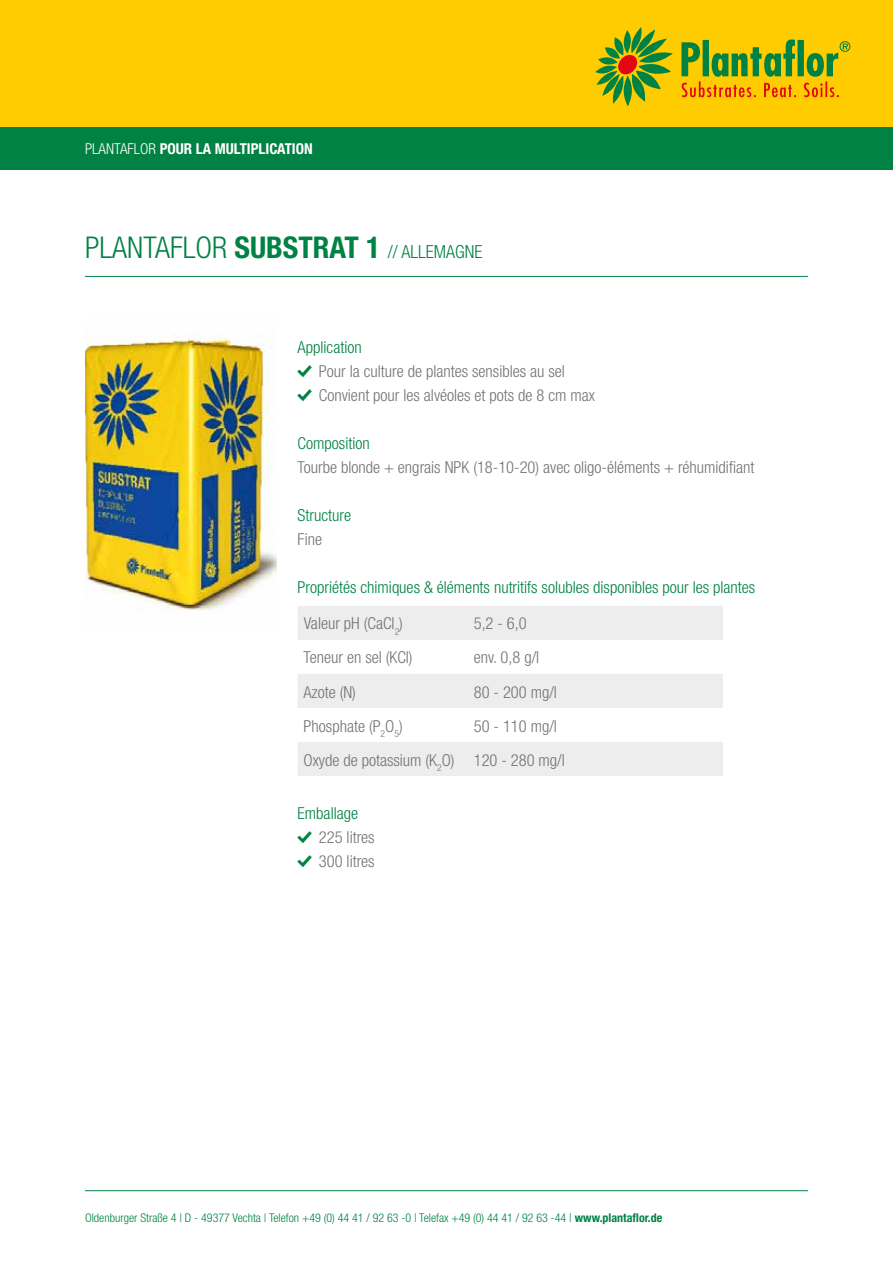
<style>
.page{position:relative;width:893px;height:1263px;background:#fff}
.page>*{position:absolute;margin:0;border:0;box-sizing:border-box;transform-origin:0 0}
.t1{font:300 condensed 18px "Helvetica Neue";color:#008244}
.t2{font:300 condensed 16.5px/24px "Helvetica Neue";color:#747373}
.t3{font:300 condensed 16.5px "Helvetica Neue";color:#008244}
.t4{font:700 condensed 15px "Helvetica Neue";color:#fff}
.t5{font:300 condensed 12px "Helvetica Neue";color:#008244}
.s1{font-weight:300}
.s2{font-size:30px}
.s3{font-weight:700;font-size:30px}
.s4{font-weight:700}
</style>
<div class="page">
<div style="left:0;top:0;width:893px;height:128px;background:#fc0"></div>
<svg style="left:595px;top:27px;width:78px;height:79px"></svg>
<svg style="left:681px;top:39px;width:169px;height:58px"></svg>
<div style="left:0;top:128px;width:893px;height:42px;background:#008244"></div>
<hr style="left:85px;top:1190px;width:723px;height:1px;background:#008244">
<hr style="left:85px;top:276px;width:723px;height:1px;background:#008244">
<img style="left:85px;top:334px;width:191px;height:277px">
<svg style="left:298px;top:606px;width:425px;height:170px;fill:#ededed"></svg>
<p class="t4" style="left:85px;top:140px;width:229px"><span class="s1">PLANTAFLOR</span> POUR LA MULTIPLICATION</p>
<p class="t1" style="left:85px;top:241px;width:399px"><span class="s2">PLANTAFLOR</span> <span class="s3">SUBSTRAT 1</span> // ALLEMAGNE</p>
<p class="t3" style="left:298px;top:338px;width:66px">Application</p>
<p class="t2" style="left:319px;top:359px;width:278px">Pour la culture de plantes sensibles au sel<br>Convient pour les alvéoles et pots de 8 cm max</p>
<p class="t3" style="left:298px;top:434px;width:74px">Composition</p>
<p class="t2" style="left:298px;top:455px;width:458px">Tourbe blonde + engrais NPK (18-10-20) avec oligo-éléments + réhumidifiant</p>
<p class="t3" style="left:298px;top:506px;width:55px">Structure</p>
<p class="t2" style="left:298px;top:527px;width:26px">Fine</p>
<p class="t3" style="left:298px;top:578px;width:459px">Propriétés chimiques &amp; éléments nutritifs solubles disponibles pour les plantes</p>
<p class="t2" style="left:304px;top:611px;width:101px">Valeur pH (CaCl<sub>2</sub>)</p>
<p class="t2" style="left:474px;top:611px;width:55px">5,2 - 6,0</p>
<p class="t2" style="left:304px;top:645px;width:110px">Teneur en sel (KCl)</p>
<p class="t2" style="left:474px;top:645px;width:67px">env. 0,8 g/l</p>
<p class="t2" style="left:304px;top:679px;width:54px">Azote (N)</p>
<p class="t2" style="left:474px;top:679px;width:85px">80 - 200 mg/l</p>
<p class="t2" style="left:304px;top:713px;width:101px">Phosphate (P<sub>2</sub>O<sub>5</sub>)</p>
<p class="t2" style="left:304px;top:708px;width:263px;line-height:34px;text-indent:170px">50 - 110 mg/l<br>Oxyde de potassium (K<sub>2</sub>O) 120 - 280 mg/l</p>
<p class="t3" style="left:298px;top:804px;width:62px">Emballage</p>
<p class="t2" style="left:319px;top:825px;width:57px">225 litres<br>300 litres</p>
<p class="t5" style="left:85px;top:1210px;width:579px">Oldenburger Straße 4 | D - 49377 Vechta | Telefon +49 (0) 44 41 / 92 63 -0 | Telefax +49 (0) 44 41 / 92 63 -44 | <span class="s4">www.plantaflor.de</span></p>
</div>
